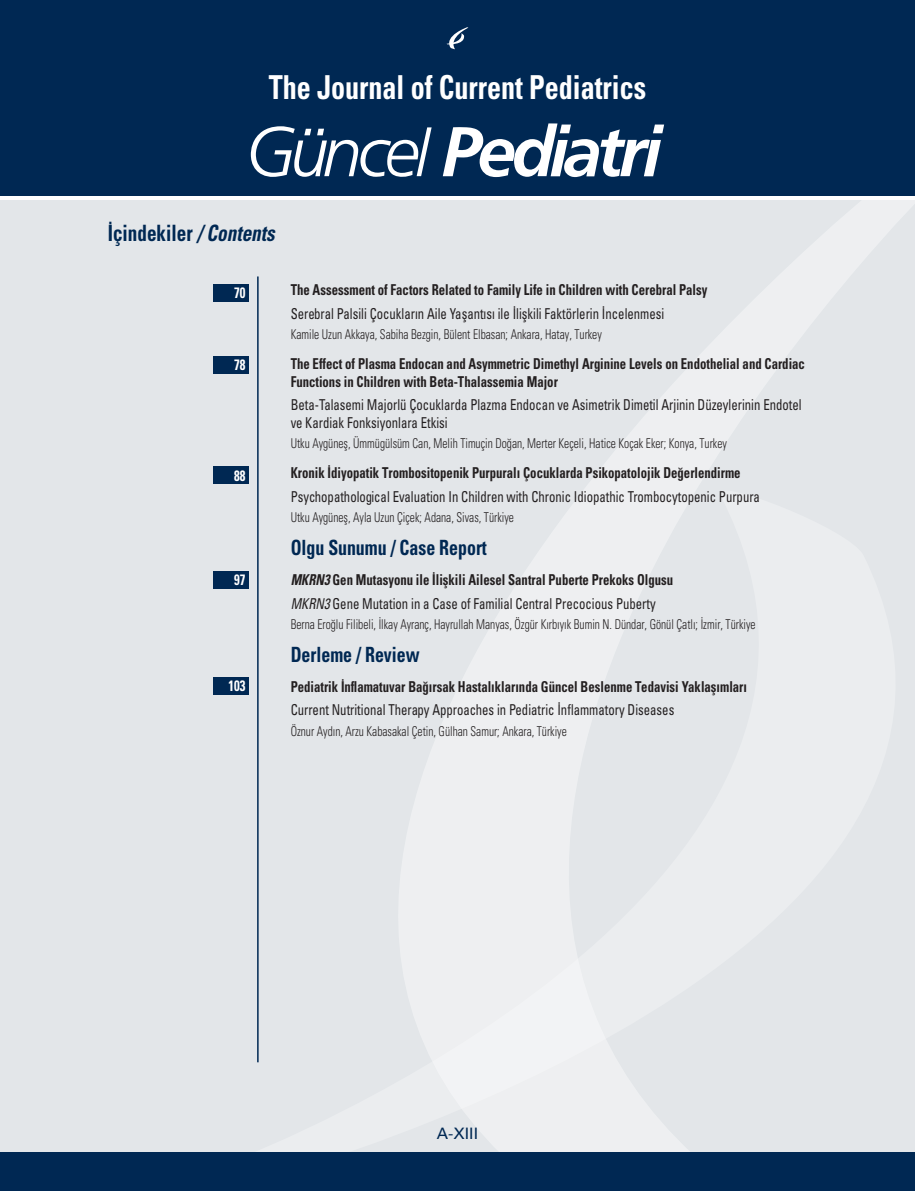
<style>
.page{position:relative;width:915px;height:1191px;background:#fff}
.page>*{position:absolute;margin:0;border:0;box-sizing:border-box;transform-origin:0 0}
.t1{font:33px "Univers Cond Bd Tr";color:#fff;scale:.85 1}
.Paragraph_Style_1{font:22.5px "Univers Cond Bd Tr";color:#002853;scale:.85 1}
.icindekiler_3{font:21px "Univers Cond Bd Tr";color:#002853;scale:.85 1}
.Paragraph_Style_1-2{font:15.75px "Univers Tr";color:#002853}
.icindekiler_1{font:15px/18px "Univers Cond Bd Tr";color:#231f20;scale:.85 1}
.icindekiler_2{font:15px/18px "Univers Condensed Tr";color:#231f20;scale:.85 1}
.Paragraph_Style_1-3{font:15px "Univers Cond Bd Tr";color:#fff;scale:.85 1}
.icindekiler_3-2{font:13.5px "Univers Condensed Light Turk";color:#231f20;scale:.85 1}
.s1{font-family:"Univers Cond Bd Ita Tr"}
.s2{font-family:"Univers Cond Ita Tr"}
</style>
<div class="page">
<div style="left:0;top:0;width:914px;height:196px;background:#002853"></div>
<svg style="left:446px;top:27px;width:22px;height:23px"></svg>
<svg style="left:251px;top:126px;width:180px;height:51px"></svg>
<svg style="left:442px;top:123px;width:222px;height:54px"></svg>
<div style="left:0;top:200px;width:914px;height:991px;background:#e3e6e9"></div>
<svg style="left:585px;top:200px;width:329px;height:289px"></svg>
<svg style="left:244px;top:489px;width:452px;height:663px"></svg>
<div style="left:0;top:1152px;width:914px;height:39px;background:#002853"></div>
<hr style="left:257px;top:276px;width:1px;height:786px;background:#002853">
<div style="left:213px;top:284px;width:35px;height:17px;background:#002853"></div>
<div style="left:213px;top:466px;width:35px;height:17px;background:#002853"></div>
<div style="left:213px;top:571px;width:35px;height:17px;background:#002853"></div>
<div style="left:213px;top:677px;width:35px;height:17px;background:#002853"></div>
<div style="left:213px;top:356px;width:35px;height:17px;background:#002853"></div>
<h1 class="t1" style="left:269px;top:67px;width:445px">The Journal of Current Pediatrics</h1>
<p class="Paragraph_Style_1" style="left:108px;top:219px;width:198px">İçindekiler <span class="s1">/ Contents</span></p>
<p class="Paragraph_Style_1-3" style="left:234px;top:283px;width:15px">70</p>
<p class="icindekiler_1" style="left:290px;top:280px;width:491px">The Assessment of Factors Related to Family Life in Children with Cerebral Palsy</p>
<p class="icindekiler_2" style="left:290px;top:304px;width:441px">Serebral Palsili Çocukların Aile Yaşantısı ile İlişkili Faktörlerin İncelenmesi</p>
<p class="icindekiler_3-2" style="left:290px;top:326px;width:367px">Kamile Uzun Akkaya, Sabiha Bezgin, Bülent Elbasan; Ankara, Hatay, Turkey</p>
<p class="icindekiler_1" style="left:290px;top:354px;width:606px">The Effect of Plasma Endocan and Asymmetric Dimethyl Arginine Levels on Endothelial and Cardiac<br>Functions in Children with Beta-Thalassemia Major</p>
<p class="icindekiler_2" style="left:290px;top:395px;width:602px">Beta-Talasemi Majorlü Çocuklarda Plazma Endocan ve Asimetrik Dimetil Arjinin Düzeylerinin Endotel ve Kardiak Fonksiyonlara Etkisi</p>
<p class="icindekiler_3-2" style="left:290px;top:435px;width:514px">Utku Aygüneş, Ümmügülsüm Can, Melih Timuçin Doğan, Merter Keçeli, Hatice Koçak Eker; Konya, Turkey</p>
<p class="icindekiler_1" style="left:290px;top:464px;width:530px">Kronik İdiyopatik Trombositopenik Purpuralı Çocuklarda Psikopatolojik Değerlendirme</p>
<p class="icindekiler_2" style="left:290px;top:487px;width:553px">Psychopathological Evaluation In Children with Chronic Idiopathic Trombocytopenic Purpura</p>
<p class="icindekiler_3-2" style="left:290px;top:509px;width:264px">Utku Aygüneş, Ayla Uzun Çiçek; Adana, Sivas, Türkiye</p>
<p class="icindekiler_3" style="left:290px;top:535px;width:232px">Olgu Sunumu / Case Report</p>
<p class="icindekiler_1" style="left:290px;top:570px;width:451px"><span class="s1">MKRN3</span> Gen Mutasyonu ile İlişkili Ailesel Santral Puberte Prekoks Olgusu</p>
<p class="icindekiler_2" style="left:290px;top:594px;width:431px"><span class="s2">MKRN3</span> Gene Mutation in a Case of Familial Central Precocious Puberty</p>
<p class="icindekiler_3-2" style="left:290px;top:616px;width:548px">Berna Eroğlu Filibeli, İlkay Ayranç, Hayrullah Manyas, Özgür Kırbıyık Bumin N. Dündar, Gönül Çatlı; İzmir, Türkiye</p>
<p class="icindekiler_3" style="left:290px;top:641px;width:153px">Derleme / Review</p>
<p class="icindekiler_1" style="left:290px;top:677px;width:538px">Pediatrik İnflamatuvar Bağırsak Hastalıklarında Güncel Beslenme Tedavisi Yaklaşımları</p>
<p class="icindekiler_2" style="left:290px;top:700px;width:452px">Current Nutritional Therapy Approaches in Pediatric İnflammatory Diseases</p>
<p class="icindekiler_3-2" style="left:290px;top:722px;width:326px">Öznur Aydın, Arzu Kabasakal Çetin, Gülhan Samur; Ankara, Türkiye</p>
<p class="Paragraph_Style_1-3" style="left:234px;top:355px;width:15px">78</p>
<p class="Paragraph_Style_1-3" style="left:234px;top:466px;width:15px">88</p>
<p class="Paragraph_Style_1-3" style="left:234px;top:570px;width:15px">97</p>
<p class="Paragraph_Style_1-3" style="left:228px;top:677px;width:21px">103</p>
<p class="Paragraph_Style_1-2" style="left:437px;top:1124px;width:43px">A-XIII</p>
</div>
